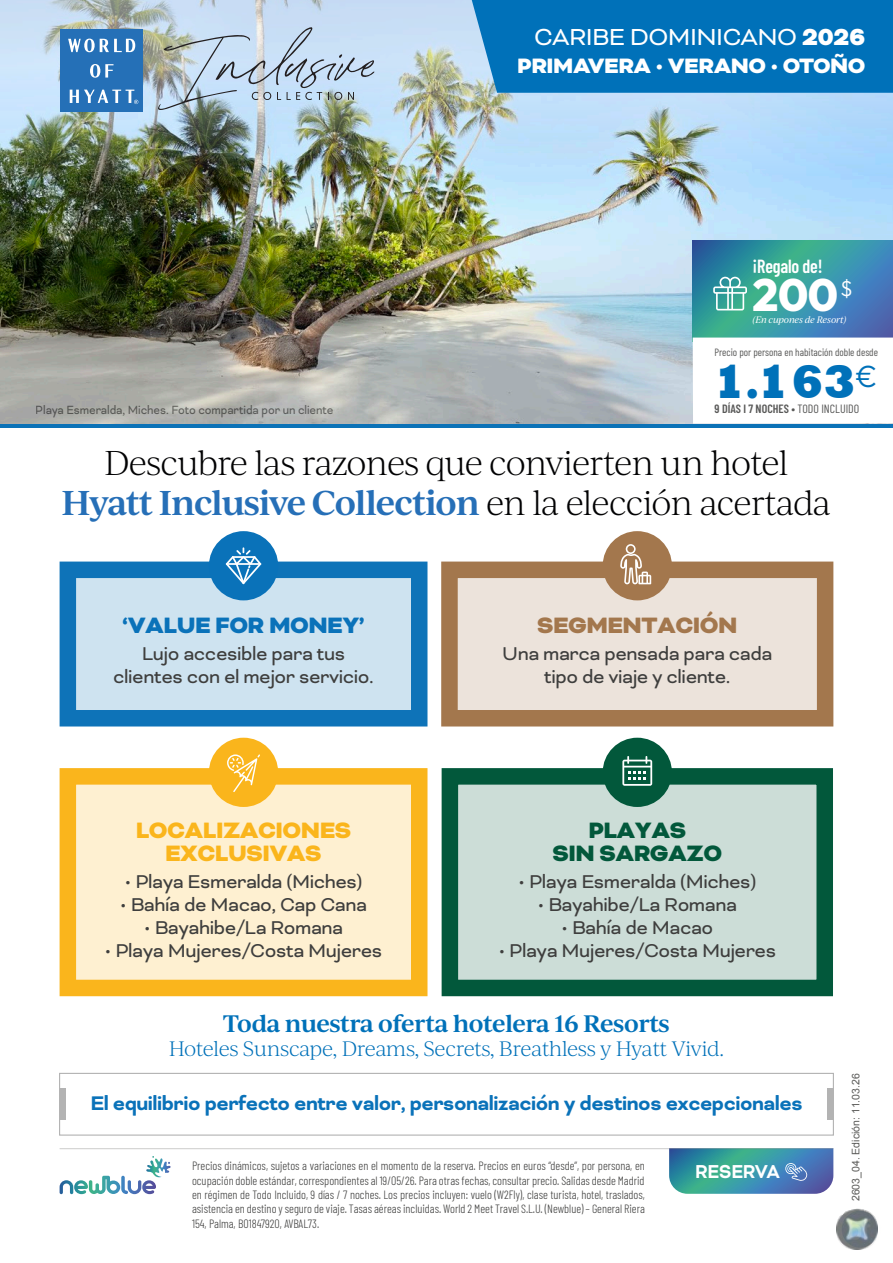
<style>
.page{position:relative;width:893px;height:1263px;background:#fff}
.page>*{position:absolute;margin:0;border:0;box-sizing:border-box;transform-origin:0 0}
.t1{font:800 48px "Rockwell";color:#0071b9}
.t2{font:800 45.15px "Outfit";color:#fff}
.t3{font:300 33px/39.6px "Ivy Journal";letter-spacing:-.04em;color:#020203;text-align:center}
.t4{font:26.7px "Bicyclette";letter-spacing:-.02em;color:#fff}
.t5{font:900 25.65px/22.8px "Bicyclette";letter-spacing:-.02em;color:#fab51c;text-align:center}
.t6{font:900 25.65px/22.8px "Bicyclette";letter-spacing:-.02em;color:#02583b;text-align:center}
.t7{font:900 25.65px "Bicyclette";letter-spacing:-.02em;color:#0a72b9}
.t8{font:900 25.65px "Bicyclette";letter-spacing:-.02em;color:#a3774d}
.t9{font:900 24px "Bicyclette";letter-spacing:-.02em;color:#fff}
.t10{font:600 22.95px "Ivy Journal";letter-spacing:-.035em;color:#0071b9}
.t11{font:700 22.65px "Bicyclette";letter-spacing:-.02em;color:#0a72b9}
.t12{font:700 21.6px "Bicyclette";letter-spacing:-.01em;color:#fff;scale:.9 1}
.t13{font:21.3px/22.8px "Bicyclette";letter-spacing:-.02em;color:#3e3e3d;text-align:center}
.t14{font:300 20.1px "Ivy Journal";letter-spacing:-.03em;color:#0071b9}
.t15{font:600 18.9px "Barlow Condensed";letter-spacing:-.01em;color:#fff;scale:.95 1}
.t16{font:13.65px "Bicyclette";letter-spacing:-.005em;color:#575756;scale:.9 1}
.t17{font:300 12px/14.4px "Barlow Condensed";color:#3d3d3c;text-align:justify}
.t18{font:600 12px "Barlow Condensed";color:#595958}
.t19{font:10.5px "Barlow Condensed";color:#595958}
.t20{font:10.5px "Arial";color:#5a5a58}
.t21{font:italic 9px "Ivy Journal";letter-spacing:-.02em;color:#fff}
.s1{font-weight:900}
.s2{font-family:"Outfit"}
.s3{font-weight:400}
.s4{font-weight:600;color:#266fb7}
</style>
<div class="page">
<div style="left:0;top:325px;width:893px;height:102px;background:#0b72b7"></div>
<img style="left:0;top:179px;width:893px;height:245px">
<img style="left:0;top:0;width:893px;height:179px">
<svg style="left:693px;top:240px;width:200px;height:98px"></svg>
<svg style="left:713px;top:277px;width:34px;height:33px"></svg>
<div style="left:468px;top:0;width:425px;height:93px;background:#0071b9"></div>
<div style="left:59px;top:1073px;width:775px;height:63px;border:1px solid #b3b3b3"></div>
<div style="left:60px;top:1088px;width:6px;height:32px;background:#b3b3b3"></div>
<div style="left:827px;top:1088px;width:6px;height:32px;background:#b3b3b3"></div>
<svg style="left:158px;top:27px;width:216px;height:83px"></svg>
<div style="left:60px;top:30px;width:83px;height:82px;background:#2570b7"></div>
<svg style="left:68px;top:38px;width:67px;height:15px"></svg>
<svg style="left:90px;top:64px;width:24px;height:14px"></svg>
<svg style="left:70px;top:90px;width:68px;height:14px"></svg>
<div style="left:65px;top:567px;width:357px;height:154px;background:#cee3f0"></div>
<div style="left:60px;top:561px;width:367px;height:165px;border:16px solid #0e73b8"></div>
<div style="left:209px;top:531px;width:69px;height:69px;background:#0a72b9;border-radius:50%"></div>
<svg style="left:226px;top:547px;width:35px;height:37px"></svg>
<div style="left:449px;top:570px;width:376px;height:148px;background:#ece3db"></div>
<div style="left:441px;top:561px;width:392px;height:165px;border:16px solid #a3774d"></div>
<div style="left:603px;top:531px;width:69px;height:69px;background:#a3774d;border-radius:50%"></div>
<svg style="left:620px;top:544px;width:31px;height:40px"></svg>
<div style="left:68px;top:776px;width:351px;height:212px;background:#fef0d1"></div>
<div style="left:60px;top:768px;width:367px;height:228px;border:16px solid #fab51c"></div>
<div style="left:209px;top:738px;width:69px;height:69px;background:#fab51c;border-radius:50%"></div>
<svg style="left:227px;top:754px;width:33px;height:38px"></svg>
<div style="left:450px;top:776px;width:375px;height:212px;background:#ccddd7"></div>
<div style="left:442px;top:768px;width:391px;height:228px;border:16px solid #02583b"></div>
<div style="left:603px;top:738px;width:69px;height:69px;background:#02583b;border-radius:50%"></div>
<svg style="left:622px;top:756px;width:30px;height:30px"></svg>
<svg style="left:60px;top:1156px;width:111px;height:38px"></svg>
<svg style="left:669px;top:1149px;width:164px;height:45px"></svg>
<hr style="left:60px;top:1148px;width:773px;height:1px;background:#70706f">
<div style="left:693px;top:338px;width:200px;height:86px;background:#fff"></div>
<img style="left:836px;top:1208px;width:42px;height:42px">
<img style="left:837px;top:1209px;width:40px;height:40px">
<h3 class="t4" style="left:534px;top:21px;width:333px">CARIBE DOMINICANO <span class="s1">2026</span></h3>
<h3 class="t9" style="left:517px;top:52px;width:350px">PRIMAVERA • VERANO • OTOÑO</h3>
<p class="t16" style="left:36px;top:402px;width:332px">Playa Esmeralda, Miches. Foto compartida por un cliente</p>
<h3 class="t15" style="left:753px;top:252px;width:75px">¡Regalo de!</h3>
<p class="t21" style="left:753px;top:314px;width:95px">(En cupones de Resort)</p>
<h2 class="t2" style="left:753px;top:265px;width:102px">200<sup>$</sup></h2>
<p class="t19" style="left:714px;top:345px;width:165px">Precio por persona en habitación doble desde</p>
<h1 class="t1" style="left:713px;top:352px;width:166px">1<span class="s2">.</span>163<sup>€</sup></h1>
<p class="t18" style="left:714px;top:400px;width:146px">9 DÍAS I 7 NOCHES • <span class="s3">TODO INCLUIDO</span></p>
<h3 class="t3" style="left:62px;top:442px;width:771px">Descubre las razones que convierten un hotel<br><span class="s4">Hyatt Inclusive Collection</span> en la elección acertada</h3>
<h3 class="t7" style="left:122px;top:610px;width:244px">‘VALUE FOR MONEY’</h3>
<h3 class="t13" style="left:113px;top:642px;width:262px">Lujo accesible para tus clientes con el mejor servicio.</h3>
<h3 class="t5" style="left:136px;top:820px;width:217px">LOCALIZACIONES<br>EXCLUSIVAS</h3>
<h3 class="t13" style="left:124px;top:870px;width:240px">• Playa Esmeralda (Miches)</h3>
<h3 class="t13" style="left:120px;top:893px;width:249px">• Bahía de Macao, Cap Cana</h3>
<h3 class="t13" style="left:144px;top:916px;width:201px">• Bayahibe/La Romana</h3>
<h3 class="t13" style="left:105px;top:939px;width:279px">• Playa Mujeres/Costa Mujeres</h3>
<h3 class="t8" style="left:537px;top:610px;width:202px">SEGMENTACIÓN</h3>
<h3 class="t13" style="left:502px;top:642px;width:272px">Una marca pensada para cada tipo de viaje y cliente.</h3>
<h3 class="t6" style="left:552px;top:820px;width:171px">PLAYAS<br>SIN SARGAZO</h3>
<h3 class="t13" style="left:518px;top:870px;width:240px">• Playa Esmeralda (Miches)</h3>
<h3 class="t13" style="left:537px;top:893px;width:201px">• Bayahibe/La Romana</h3>
<h3 class="t13" style="left:561px;top:916px;width:154px">• Bahía de Macao</h3>
<h3 class="t13" style="left:498px;top:939px;width:279px">• Playa Mujeres/Costa Mujeres</h3>
<h3 class="t10" style="left:223px;top:1006px;width:448px">Toda nuestra oferta hotelera 16 Resorts</h3>
<h3 class="t14" style="left:169px;top:1034px;width:557px">Hoteles Sunscape, Dreams, Secrets, Breathless y Hyatt Vivid.</h3>
<h3 class="t11" style="left:90px;top:1089px;width:714px">El equilibrio perfecto entre valor, personalización y destinos excepcionales</h3>
<p class="t17" style="left:192px;top:1158px;width:454px">Precios dinámicos, sujetos a variaciones en el momento de la reserva. Precios en euros “desde”, por persona, en</p>
<p class="t17" style="left:192px;top:1186px;width:454px">en régimen de Todo Incluido, 9 días / 7 noches. Los precios incluyen: vuelo (W2Fly), clase turista, hotel, traslados, asistencia en destino y seguro de viaje. Tasas aéreas incluidas. World 2 Meet Travel S.L.U. (Newblue) – General Riera 154, Palma, B01847920, AVBAL73.</p>
<p class="t17" style="left:192px;top:1172px;width:454px">ocupación doble estándar, correspondientes al 19/05/26. Para otras fechas, consultar precio. Salidas desde Madrid</p>
<h3 class="t12" style="left:695px;top:1158px;width:96px">RESERVA</h3>
<p class="t20" style="left:849px;top:1201px;width:129px;rotate:-90deg">2603_04. Edición: 11.03.26</p>
</div>
